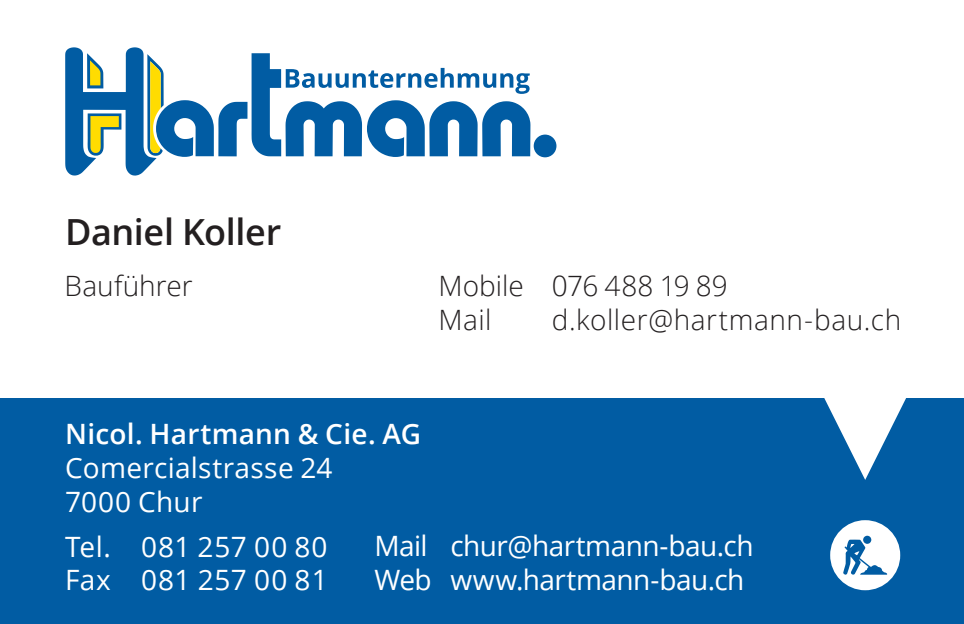
<style>
.page{position:relative;width:964px;height:624px;background:#fff}
.page>*{position:absolute;margin:0;border:0;box-sizing:border-box;transform-origin:0 0}
.t1{font:600 36px "Open Sans";letter-spacing:-.01em;color:#231f20}
.t2{font:300 28px "Open Sans";letter-spacing:.015em;color:#231f20}
.t3{font:28px "Open Sans";letter-spacing:-.02em;color:#fff}
.t4{font:28px "Open Sans";letter-spacing:.005em;color:#fff}
.t5{font:600 28px "Open Sans";letter-spacing:.01em;color:#fff}
.t6{font:28px "Open Sans";letter-spacing:.025em;color:#fff}
.t7{font:28px "Open Sans";letter-spacing:.03em;color:#fff}
</style>
<div class="page">
<div style="left:0;top:398px;width:964px;height:226px;background:#015ca3"></div>
<svg style="left:824px;top:398px;width:82px;height:82px"></svg>
<svg style="left:830px;top:520px;width:70px;height:70px"></svg>
<div style="left:534px;top:135px;width:22px;height:22px;background:#015ca3;border-radius:50%"></div>
<svg style="left:65px;top:47px;width:465px;height:128px"></svg>
<p class="t1" style="left:65px;top:207px;width:218px">Daniel Koller</p>
<p class="t2" style="left:65px;top:267px;width:130px">Bauführer</p>
<p class="t2" style="left:438px;top:267px;width:291px">Mobile 076 488 19 89</p>
<p class="t2" style="left:438px;top:300px;width:55px">Mail</p>
<p class="t2" style="left:552px;top:300px;width:351px">d.koller@hartmann-bau.ch</p>
<p class="t5" style="left:65px;top:415px;width:358px">Nicol. Hartmann &amp; Cie. AG</p>
<p class="t4" style="left:65px;top:448px;width:269px">Comercialstrasse 24</p>
<p class="t4" style="left:65px;top:482px;width:139px">7000 Chur</p>
<p class="t6" style="left:65px;top:527px;width:264px">Tel. 081 257 00 80</p>
<p class="t7" style="left:65px;top:561px;width:264px">Fax 081 257 00 81</p>
<p class="t3" style="left:374px;top:527px;width:381px">Mail chur@hartmann-bau.ch</p>
<p class="t3" style="left:374px;top:560px;width:371px">Web www.hartmann-bau.ch</p>
</div>
